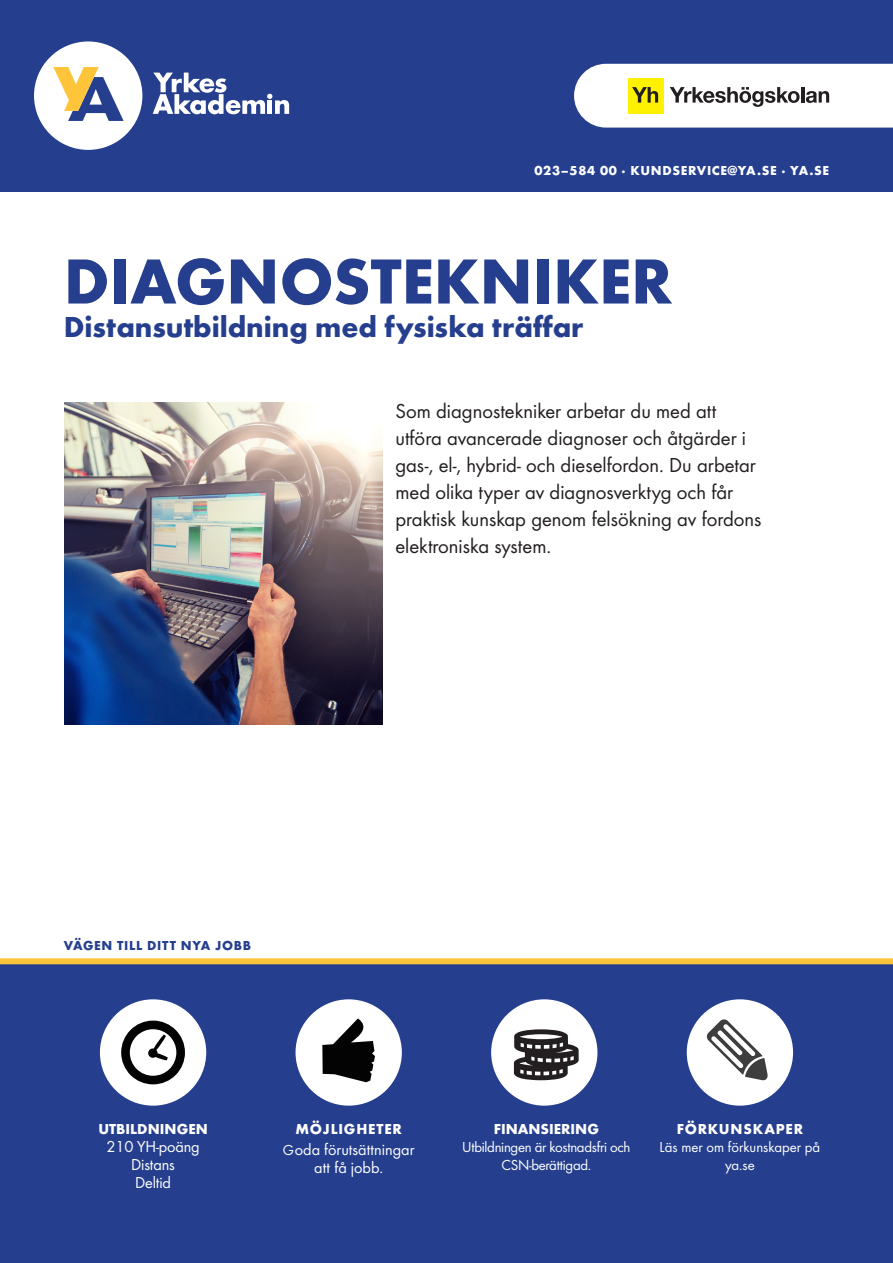
<style>
.page{position:relative;width:893px;height:1263px;background:#fff}
.page>*{position:absolute;margin:0;border:0;box-sizing:border-box;transform-origin:0 0}
.Underrubrik{font:700 66px "Futura";letter-spacing:-.005em;color:#253f8e}
.Underrubrik-2{font:700 30px "Futura";letter-spacing:-.005em;color:#253f8e}
.Ingress{font:21px/27px "Futura Boo";color:#231f20}
.Rub3{font:16.5px/18px "Futura Boo";color:#fff;text-align:center}
.Rub3-2{font:15px/18px "Futura Boo";letter-spacing:-.02em;color:#fff;text-align:center}
.Bröd1_Futura{font:15px/18px "Futura Boo";color:#fff;text-align:center}
.Rub3-3{font:700 15px "Futura";letter-spacing:.01em;color:#fff}
.Rub3-4{font:700 15px "Futura";letter-spacing:.05em;color:#fff}
.Rub3-5{font:700 13.5px "Futura";letter-spacing:.05em;color:#fff}
.Rub3-6{font:700 13.5px "Futura";letter-spacing:.05em;color:#253f8e}
.s1{font-size:15px}
</style>
<div class="page">
<img style="left:64px;top:403px;width:319px;height:321px">
<div style="left:0;top:0;width:893px;height:191px;background:#253f8e"></div>
<div style="left:34px;top:41px;width:108px;height:109px;background:#fff;border-radius:50%"></div>
<svg style="left:53px;top:67px;width:71px;height:54px"></svg>
<svg style="left:153px;top:73px;width:136px;height:41px"></svg>
<div style="left:0;top:961px;width:893px;height:302px;background:#253f8e"></div>
<div style="left:0;top:958px;width:893px;height:6px;background:#fec53a"></div>
<svg style="left:574px;top:64px;width:319px;height:64px;background:#eaeadf"></svg>
<div style="left:100px;top:999px;width:106px;height:107px;background:#fff;border-radius:50%"></div>
<svg style="left:121px;top:1020px;width:64px;height:64px"></svg>
<div style="left:296px;top:999px;width:106px;height:107px;background:#fff;border-radius:50%"></div>
<svg style="left:322px;top:1018px;width:53px;height:64px"></svg>
<div style="left:491px;top:999px;width:106px;height:107px;background:#fff;border-radius:50%"></div>
<svg style="left:514px;top:1029px;width:65px;height:51px"></svg>
<div style="left:687px;top:999px;width:106px;height:107px;background:#fff;border-radius:50%"></div>
<svg style="left:706px;top:1019px;width:62px;height:62px"></svg>
<p class="Rub3-5" style="left:534px;top:160px;width:296px">023–584 00 · KUNDSERVICE@YA.SE · YA.SE</p>
<p class="Underrubrik" style="left:64px;top:233px;width:610px">DIAGNOSTEKNIKER</p>
<p class="Underrubrik-2" style="left:64px;top:304px;width:521px">Distansutbildning med fysiska träffar</p>
<p class="Ingress" style="left:395px;top:397px;width:368px">Som diagnostekniker arbetar du med att utföra avancerade diagnoser och åtgärder i gas-, el-, hybrid- och dieselfordon. Du arbetar med olika typer av diagnosverktyg och får praktisk kunskap genom felsökning av fordons elektroniska system.</p>
<p class="Rub3-6" style="left:64px;top:935px;width:189px">VÄGEN TILL DITT NYA JOBB</p>
<p class="Rub3-3" style="left:98px;top:1117px;width:111px">UTBILDNINGEN</p>
<p class="Rub3" style="left:106px;top:1136px;width:95px">210 YH-poäng</p>
<p class="Rub3" style="left:131px;top:1154px;width:45px">Distans</p>
<p class="Rub3" style="left:135px;top:1172px;width:37px">Deltid</p>
<p class="Rub3-4" style="left:295px;top:1117px;width:108px">MÖJLIGHETER</p>
<p class="Rub3" style="left:283px;top:1139px;width:133px"><span class="s1">G</span>oda förutsättningar att få jobb.</p>
<p class="Rub3-3" style="left:494px;top:1117px;width:107px">FINANSIERING</p>
<p class="Rub3-2" style="left:462px;top:1137px;width:170px">Utbildningen är kostnadsfri och<br>CSN-berättigad.</p>
<p class="Rub3-4" style="left:677px;top:1117px;width:128px">FÖRKUNSKAPER</p>
<p class="Bröd1_Futura" style="left:660px;top:1137px;width:162px">Läs mer om förkunskaper på ya.se</p>
</div>
